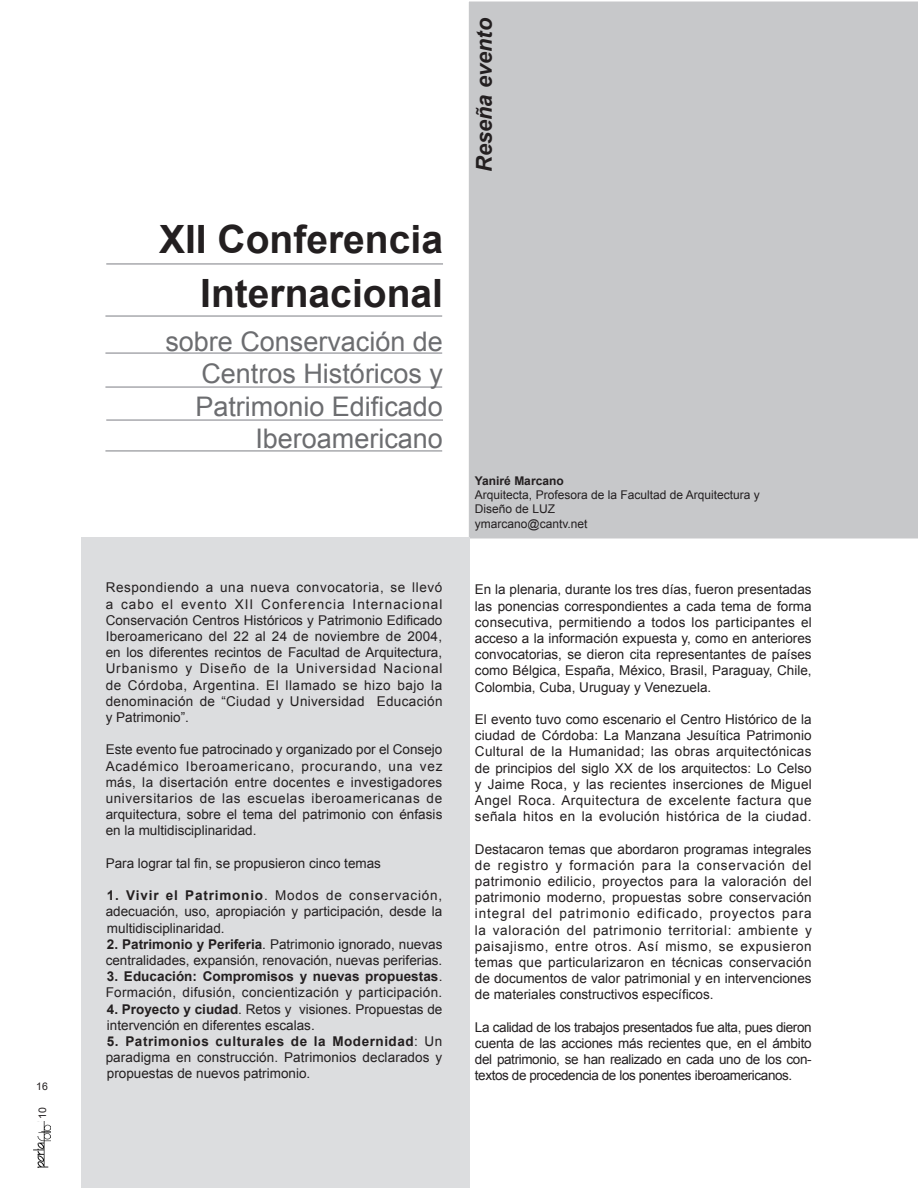
<style>
.page{position:relative;width:918px;height:1188px;background:#fff}
.page>*{position:absolute;margin:0;border:0;box-sizing:border-box;transform-origin:0 0}
.t1{font:700 39px "Arial";color:#231f20}
.t2{font:27px "Arial";color:#6c6d70}
.t3{font:italic 700 21.9px "Arial";color:#231f20}
.t4{font:13.5px/16.2px "Arial";color:#231f20;text-align:justify}
.t5{font:13.5px/16.2px "Arial";letter-spacing:.025em;color:#231f20}
.t6{font:13.5px "Arial";letter-spacing:-.03em;color:#231f20}
.t7{font:13.5px "Arial";letter-spacing:.03em;color:#231f20}
.t8{font:12px/14.4px "Arial";color:#231f20}
.t9{font:700 12px "Arial";color:#231f20}
.t10{font:10.5px "Arial";color:#231f20}
.s1{font-weight:700}
</style>
<div class="page">
<img style="left:34px;top:1121px;width:17px;height:46px">
<div style="left:467px;top:1px;width:451px;height:539px;background:#c7c8ca"></div>
<div style="left:81px;top:538px;width:388px;height:650px;background:#dcdddf"></div>
<hr style="left:106px;top:419px;width:337px;height:2px;background:#a8a9ad">
<hr style="left:105px;top:450px;width:337px;height:2px;background:#a8a9ad">
<hr style="left:105px;top:386px;width:337px;height:2px;background:#a8a9ad">
<hr style="left:105px;top:352px;width:337px;height:2px;background:#a8a9ad">
<hr style="left:106px;top:263px;width:337px;height:2px;background:#a8a9ad">
<hr style="left:105px;top:315px;width:337px;height:2px;background:#a8a9ad">
<p class="t10" style="left:36px;top:1080px;width:13px">16</p>
<p class="t10" style="left:35px;top:1119px;width:13px;rotate:-90deg">10</p>
<p class="t1" style="left:159px;top:214px;width:285px">XII Conferencia</p>
<p class="t1" style="left:200px;top:268px;width:244px">Internacional</p>
<p class="t2" style="left:165px;top:324px;width:279px">sobre Conservación de</p>
<p class="t2" style="left:201px;top:356px;width:243px">Centros Históricos y</p>
<p class="t2" style="left:195px;top:389px;width:249px">Patrimonio Edificado</p>
<p class="t2" style="left:255px;top:421px;width:189px">Iberoamericano</p>
<p class="t4" style="left:106px;top:580px;width:338px">Respondiendo a una nueva convocatoria, se llevó a cabo el evento XII Conferencia Internacional Conservación Centros Históricos y Patrimonio Edificado Iberoamericano del 22 al 24 de noviembre de 2004, en los diferentes recintos de Facultad de Arquitectura, Urbanismo y Diseño de la Universidad Nacional de Córdoba, Argentina. El llamado se hizo bajo la denominación de “Ciudad y Universidad Educación</p>
<p class="t4" style="left:106px;top:709px;width:85px">y Patrimonio”.</p>
<p class="t4" style="left:106px;top:742px;width:338px">Este evento fue patrocinado y organizado por el Consejo Académico Iberoamericano, procurando, una vez más, la disertación entre docentes e investigadores universitarios de las escuelas iberoamericanas de arquitectura, sobre el tema del patrimonio con énfasis</p>
<p class="t4" style="left:106px;top:823px;width:152px">en la multidisciplinaridad.</p>
<p class="t4" style="left:106px;top:855px;width:277px">Para lograr tal fin, se propusieron cinco temas</p>
<p class="t4" style="left:106px;top:888px;width:338px"><span class="s1">1. Vivir el Patrimonio</span>. Modos de conservación, adecuación, uso, apropiación y participación, desde la</p>
<p class="t4" style="left:107px;top:920px;width:119px">multidisciplinaridad.</p>
<p class="t4" style="left:106px;top:936px;width:338px"><span class="s1">2. Patrimonio y Periferia</span>. Patrimonio ignorado, nuevas centralidades, expansión, renovación, nuevas periferias.</p>
<p class="t5" style="left:106px;top:969px;width:338px"><span class="s1">3. Educación: Compromisos y nuevas propuestas</span>.<br>Formación, difusión, concientización y participación.</p>
<p class="t4" style="left:107px;top:1001px;width:337px"><span class="s1">4. Proyecto y ciudad</span>. Retos y visiones. Propuestas de</p>
<p class="t4" style="left:107px;top:1017px;width:209px">intervención en diferentes escalas.</p>
<p class="t4" style="left:106px;top:1033px;width:338px"><span class="s1">5. Patrimonios culturales de la Modernidad</span>: Un paradigma en construcción. Patrimonios declarados y</p>
<p class="t4" style="left:107px;top:1066px;width:205px">propuestas de nuevos patrimonio.</p>
<p class="t3" style="left:470px;top:172px;width:156px;rotate:-90deg">Reseña evento</p>
<p class="t9" style="left:475px;top:472px;width:90px">Yaniré Marcano</p>
<p class="t8" style="left:475px;top:488px;width:286px">Arquitecta, Profesora de la Facultad de Arquitectura y<br>Diseño de LUZ</p>
<p class="t8" style="left:475px;top:517px;width:114px">ymarcano@cantv.net</p>
<p class="t4" style="left:475px;top:582px;width:338px">En la plenaria, durante los tres días, fueron presentadas las ponencias correspondientes a cada tema de forma consecutiva, permitiendo a todos los participantes el acceso a la información expuesta y, como en anteriores convocatorias, se dieron cita representantes de países como Bélgica, España, México, Brasil, Paraguay, Chile,</p>
<p class="t4" style="left:475px;top:679px;width:238px">Colombia, Cuba, Uruguay y Venezuela.</p>
<p class="t4" style="left:475px;top:711px;width:338px">El evento tuvo como escenario el Centro Histórico de la ciudad de Córdoba: La Manzana Jesuítica Patrimonio Cultural de la Humanidad; las obras arquitectónicas de principios del siglo XX de los arquitectos: Lo Celso y Jaime Roca, y las recientes inserciones de Miguel Angel Roca. Arquitectura de excelente factura que</p>
<p class="t7" style="left:475px;top:808px;width:338px">señala hitos en la evolución histórica de la ciudad.</p>
<p class="t4" style="left:475px;top:841px;width:338px">Destacaron temas que abordaron programas integrales de registro y formación para la conservación del patrimonio edilicio, proyectos para la valoración del patrimonio moderno, propuestas sobre conservación integral del patrimonio edificado, proyectos para la valoración del patrimonio territorial: ambiente y paisajismo, entre otros. Así mismo, se expusieron temas que particularizaron en técnicas conservación de documentos de valor patrimonial y en intervenciones</p>
<p class="t4" style="left:475px;top:987px;width:240px">de materiales constructivos específicos.</p>
<p class="t4" style="left:475px;top:1019px;width:338px">La calidad de los trabajos presentados fue alta, pues dieron cuenta de las acciones más recientes que, en el ámbito del patrimonio, se han realizado en cada uno de los con-</p>
<p class="t6" style="left:475px;top:1067px;width:319px">textos de procedencia de los ponentes iberoamericanos.</p>
</div>
